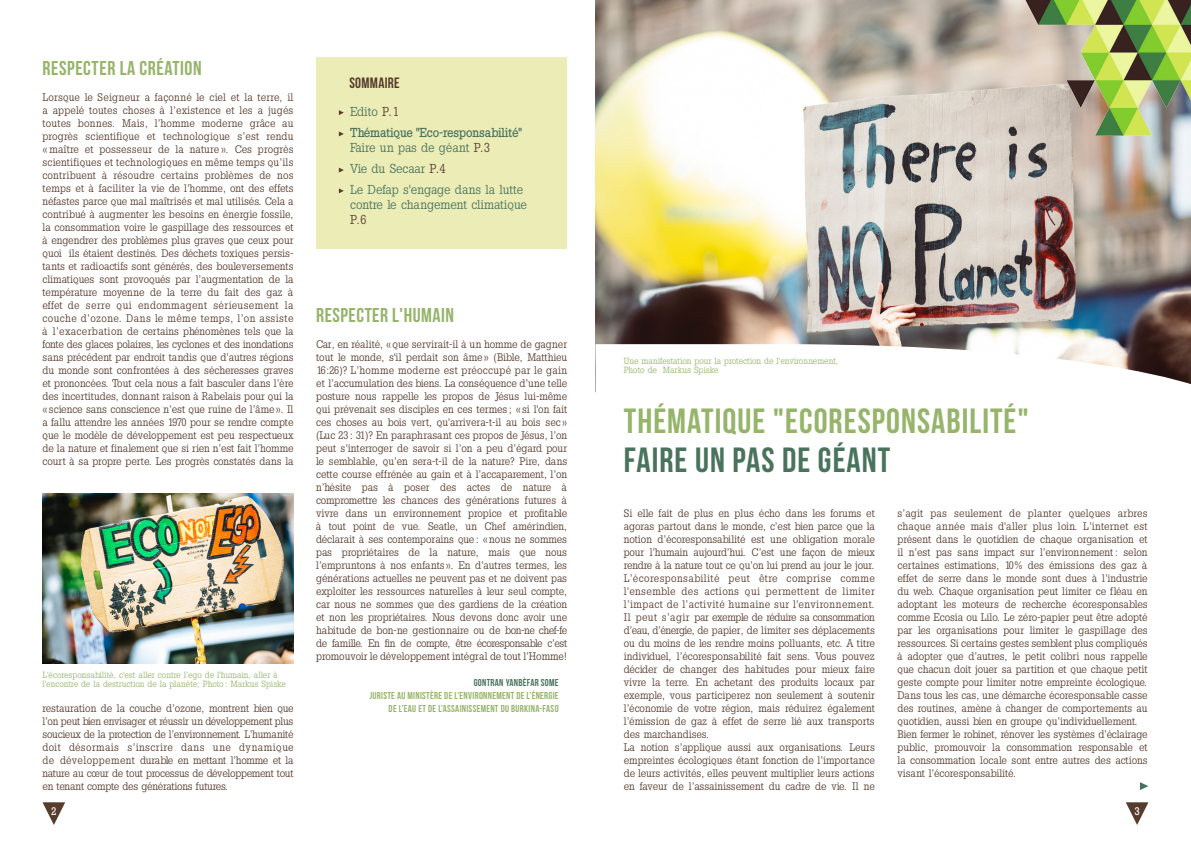
<style>
.page{position:relative;width:1191px;height:842px;background:#fff}
.page>*{position:absolute;margin:0;border:0;box-sizing:border-box;transform-origin:0 0}
.titre{font:35px "Bebas Neue";letter-spacing:.03em;color:#96b46a}
.titre-2{font:35px "Bebas Neue";letter-spacing:.03em;color:#49735d}
.sous-titre_1{font:20px "Bebas Neue";letter-spacing:.03em;color:#96b46a}
.t1{font:15px "Bebas Neue";letter-spacing:.02em;color:#573c2e}
.texte_en_retrait{font:13px/15px "Slab Tall X";color:#49735d}
.texte_en_retrait-2{font:500 13px "Slab Tall X";color:#49735d}
.texte{font:11px/13px "Slab Tall X";color:#573c2e;text-align:justify}
.texte_en_gras{font:500 11px "Slab Tall X";color:#fff}
.Signature_article{font:10px/13px "Bebas Neue";letter-spacing:.03em;color:#96b46a;text-align:right}
.Signature_article-2{font:10px "Bebas Neue";letter-spacing:.03em;color:#49735d}
.Légendes{font:9px/9px "Slab Tall X";color:#96b46a}
.s1{color:#573c2e}
</style>
<div class="page">
<img style="left:595px;top:0;width:596px;height:344px">
<svg style="left:595px;top:344px;width:596px;height:50px"></svg>
<svg style="left:43px;top:802px;width:22px;height:23px"></svg>
<svg style="left:1126px;top:802px;width:22px;height:23px"></svg>
<div style="left:316px;top:57px;width:251px;height:192px;background:#ececb7"></div>
<svg style="left:339px;top:168px;width:5px;height:5px"></svg>
<svg style="left:339px;top:131px;width:5px;height:5px"></svg>
<svg style="left:339px;top:110px;width:5px;height:5px"></svg>
<svg style="left:339px;top:188px;width:5px;height:5px"></svg>
<img style="left:43px;top:493px;width:250px;height:170px">
<svg style="left:1140px;top:782px;width:8px;height:8px"></svg>
<img style="left:1023px;top:0;width:168px;height:155px">
<p class="sous-titre_1" style="left:43px;top:57px;width:161px">RESPECTER LA CRÉATION</p>
<p class="texte" style="left:43px;top:91px;width:252px">Lorsque le Seigneur a façonné le ciel et la terre, il a appelé toutes choses à l’existence et les a jugés toutes bonnes. Mais, l’homme moderne grâce au progrès scientifique et technologique s’est rendu « maître et possesseur de la nature ». Ces progrès scientifiques et technologiques en même temps qu’ils contribuent à résoudre certains problèmes de nos temps et à faciliter la vie de l’homme, ont des effets néfastes parce que mal maîtrisés et mal utilisés. Cela a contribué à augmenter les besoins en énergie fossile, la consommation voire le gaspillage des ressources et à engendrer des problèmes plus graves que ceux pour quoi ils étaient destinés. Des déchets toxiques persis&shy;tants et radioactifs sont générés, des bouleversements climatiques sont provoqués par l’augmentation de la température moyenne de la terre du fait des gaz à effet de serre qui endommagent sérieusement la couche d’ozone. Dans le même temps, l’on assiste à l’exacerbation de certains phénomènes tels que la fonte des glaces polaires, les cyclones et des inondations sans précédent par endroit tandis que d’autres régions du monde sont confrontées à des sécheresses graves et prononcées. Tout cela nous a fait basculer dans l’ère des incertitudes, donnant raison à Rabelais pour qui la « science sans conscience n’est que ruine de l’âme ». Il a fallu attendre les années 1970 pour se rendre compte que le modèle de développement est peu respectueux de la nature et finalement que si rien n’est fait l’homme court à sa propre perte. Les progrès constatés dans la</p>
<p class="Légendes" style="left:43px;top:670px;width:245px">L'écoresponsabilité, c'est aller contre l’ego de l'humain, aller à l'encontre de la destruction de la planète; Photo : Markus Spiske</p>
<p class="texte" style="left:43px;top:702px;width:252px">restauration de la couche d’ozone, montrent bien que l’on peut bien envisager et réussir un développement plus soucieux de la protection de l’environnement. L’humanité doit désormais s’inscrire dans une dynamique de développement durable en mettant l’homme et la nature au cœur de tout processus de développement tout en tenant compte des générations futures.</p>
<p class="t1" style="left:349px;top:75px;width:52px">SOMMAIRE</p>
<p class="texte_en_retrait" style="left:350px;top:104px;width:50px">Edito <span class="s1">P.1</span></p>
<p class="texte_en_retrait-2" style="left:350px;top:125px;width:173px">Thématique "Eco-responsabilité"</p>
<p class="texte_en_retrait" style="left:350px;top:140px;width:142px">Faire un pas de géant <span class="s1">P.3</span></p>
<p class="texte_en_retrait" style="left:350px;top:161px;width:97px">Vie du Secaar <span class="s1">P.4</span></p>
<p class="texte_en_retrait" style="left:350px;top:182px;width:178px">Le Defap s'engage dans la lutte contre le changement climatique<br><span class="s1">P.6</span></p>
<p class="sous-titre_1" style="left:316px;top:304px;width:139px">RESPECTER L'HUMAIN</p>
<p class="texte" style="left:316px;top:338px;width:252px">Car, en réalité, « que servirait-il à un homme de gagner tout le monde, s'il perdait son âme » (Bible, Matthieu 16:26)? L’homme moderne est préoccupé par le gain et l’accumulation des biens. La conséquence d’une telle posture nous rappelle les propos de Jésus lui-même qui prévenait ses disciples en ces termes ; « si l'on fait ces choses au bois vert, qu'arrivera-t-il au bois sec » (Luc 23 : 31)? En paraphrasant ces propos de Jésus, l’on peut s’interroger de savoir si l’on a peu d’égard pour le semblable, qu’en sera-t-il de la nature? Pire, dans cette course effrénée au gain et à l’accaparement, l’on n’hésite pas à poser des actes de nature à compromettre les chances des générations futures à vivre dans un environnement propice et profitable à tout point de vue. Seatle, un Chef amérindien, déclarait à ses contemporains que : «nous ne sommes pas propriétaires de la nature, mais que nous l’empruntons à nos enfants ». En d’autres termes, les générations actuelles ne peuvent pas et ne doivent pas exploiter les ressources naturelles à leur seul compte, car nous ne sommes que des gardiens de la création et non les propriétaires. Nous devons donc avoir une habitude de bon-ne gestionnaire ou de bon-ne chef-fe de famille. En fin de compte, être écoresponsable c’est promouvoir le développement intégral de tout l’Homme!</p>
<p class="Signature_article-2" style="left:474px;top:677px;width:86px">GONTRAN YANBÈFAR SOME</p>
<p class="Signature_article" style="left:370px;top:689px;width:190px">JURISTE AU MINISTÈRE DE L’ENVIRONNEMENT DE L’ÉNERGIE<br>DE L’EAU ET DE L’ASSAINISSEMENT DU BURKINA-FASO</p>
<p class="Légendes" style="left:624px;top:357px;width:216px">Une manifestation pour la protection de l'environnement,<br>Photo de Markus Spiske</p>
<p class="titre" style="left:624px;top:401px;width:406px">THÉMATIQUE "ECORESPONSABILITÉ"</p>
<p class="titre-2" style="left:624px;top:440px;width:268px">FAIRE UN PAS DE GÉANT</p>
<p class="texte" style="left:624px;top:507px;width:252px">Si elle fait de plus en plus écho dans les forums et agoras partout dans le monde, c’est bien parce que la notion d’écoresponsabilité est une obligation morale pour l’humain aujourd’hui. C’est une façon de mieux rendre à la nature tout ce qu’on lui prend au jour le jour.</p>
<p class="texte" style="left:624px;top:572px;width:252px">L’écoresponsabilité peut être comprise comme l'ensemble des actions qui permettent de limiter l’impact de l’activité humaine sur l'environnement.<br>Il peut s’agir par exemple de réduire sa consommation d’eau, d’énergie, de papier, de limiter ses déplacements ou du moins de les rendre moins polluants, etc. A titre individuel, l’écoresponsabilité fait sens. Vous pouvez décider de changer des habitudes pour mieux faire vivre la terre. En achetant des produits locaux par exemple, vous participerez non seulement à soutenir l’économie de votre région, mais réduirez également l’émission de gaz à effet de serre lié aux transports des marchandises.</p>
<p class="texte" style="left:624px;top:741px;width:252px">La notion s’applique aussi aux organisations. Leurs empreintes écologiques étant fonction de l’importance de leurs activités, elles peuvent multiplier leurs actions en faveur de l’assainissement du cadre de vie. Il ne</p>
<p class="texte" style="left:897px;top:507px;width:252px">s’agit pas seulement de planter quelques arbres chaque année mais d'aller plus loin. L’internet est présent dans le quotidien de chaque organisation et il n’est pas sans impact sur l’environnement: selon certaines estimations, 10% des émissions des gaz à effet de serre dans le monde sont dues à l’industrie du web. Chaque organisation peut limiter ce fléau en adoptant les moteurs de recherche écoresponsables comme Ecosia ou Lilo. Le zéro-papier peut être adopté par les organisations pour limiter le gaspillage des ressources. Si certains gestes semblent plus compliqués à adopter que d’autres, le petit colibri nous rappelle que chacun doit jouer sa partition et que chaque petit geste compte pour limiter notre empreinte écologique.</p>
<p class="texte" style="left:897px;top:689px;width:252px">Dans tous les cas, une démarche écoresponsable casse des routines, amène à changer de comportements au quotidien, aussi bien en groupe qu’individuellement.</p>
<p class="texte" style="left:897px;top:728px;width:252px">Bien fermer le robinet, rénover les systèmes d’éclairage public, promouvoir la consommation responsable et la consommation locale sont entre autres des actions visant l’écoresponsabilité.</p>
<p class="texte_en_gras" style="left:51px;top:804px;width:7px">2</p>
<p class="texte_en_gras" style="left:1134px;top:804px;width:7px">3</p>
</div>
